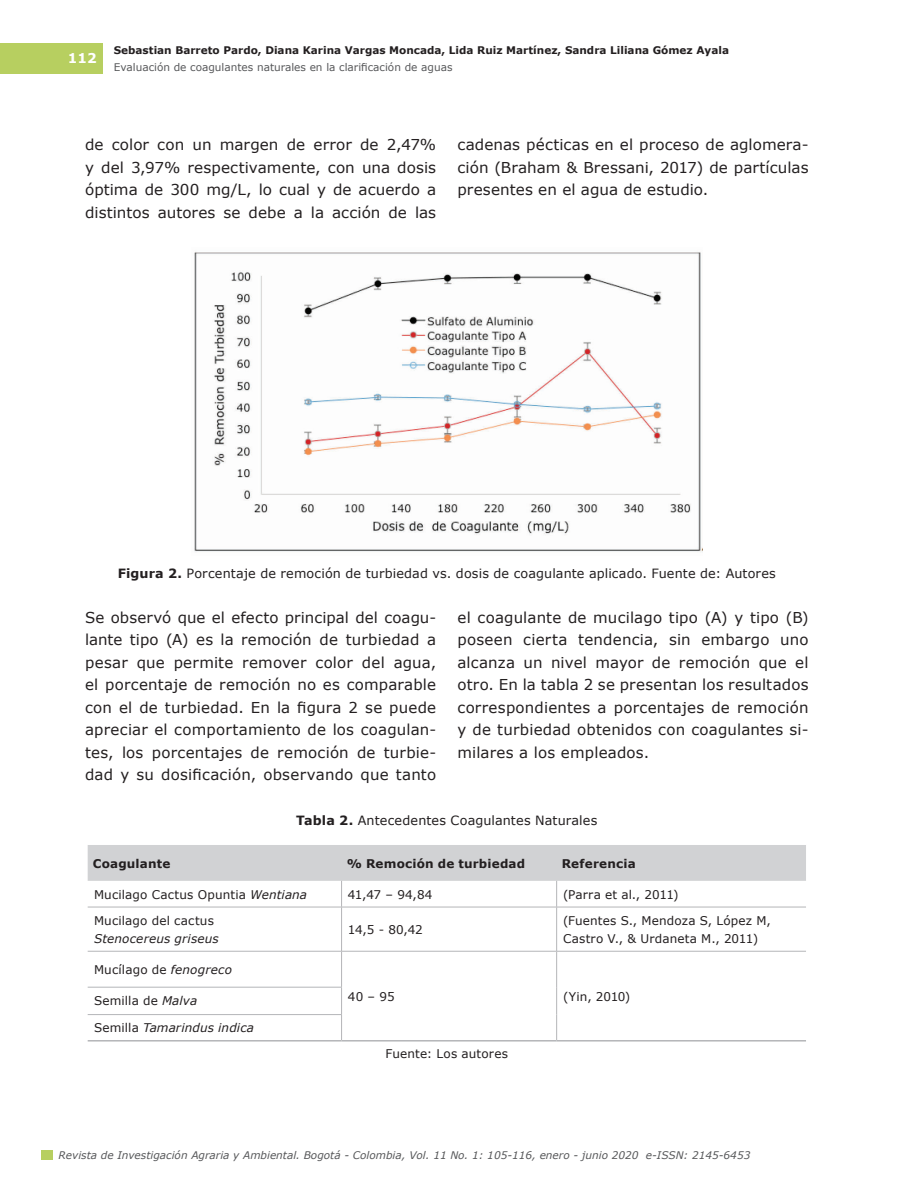
<style>
.page{position:relative;width:915px;height:1191px;background:#fff}
.page>*{position:absolute;margin:0;border:0;box-sizing:border-box;transform-origin:0 0}
.t1{font:15px/22.5px "Verdana";letter-spacing:.01em;color:#231f20;text-align:justify}
.t2{font:700 13.5px "Verdana";color:#fff}
.t3{font:12.75px "Verdana";letter-spacing:.01em;color:#231f20}
.t4{font:12px/18px "Verdana";letter-spacing:.01em;color:#231f20}
.t5{font:italic 12px "Verdana";letter-spacing:.01em;color:#231f20}
.t6{font:700 12px "Verdana";letter-spacing:.02em;color:#231f20}
.t7{font:italic 10.5px "Verdana";color:#57585a}
.t8{font:700 10.5px "Verdana";color:#231f20}
.t9{font:10.5px "Verdana";color:#57585a}
.s1{font-weight:700}
.s2{font-style:italic}
.s3{font-style:normal}
</style>
<div class="page">
<img style="left:194px;top:252px;width:508px;height:300px">
<hr style="left:341px;top:1040px;width:215px;height:1px;background:#b4b5b8">
<hr style="left:556px;top:1040px;width:249px;height:1px;background:#b4b5b8">
<svg style="left:88px;top:845px;width:717px;height:61px"></svg>
<hr style="left:88px;top:906px;width:253px;height:1px;background:#b4b5b8">
<hr style="left:341px;top:906px;width:215px;height:1px;background:#b4b5b8">
<hr style="left:341px;top:907px;width:1px;height:44px;background:#b4b5b8">
<hr style="left:556px;top:906px;width:249px;height:1px;background:#b4b5b8">
<hr style="left:556px;top:907px;width:1px;height:44px;background:#b4b5b8">
<hr style="left:88px;top:951px;width:253px;height:1px;background:#b4b5b8">
<hr style="left:341px;top:951px;width:215px;height:1px;background:#b4b5b8">
<hr style="left:341px;top:951px;width:1px;height:36px;background:#b4b5b8">
<hr style="left:556px;top:951px;width:249px;height:1px;background:#b4b5b8">
<hr style="left:556px;top:951px;width:1px;height:36px;background:#b4b5b8">
<svg style="left:556px;top:987px;width:1px;height:53px"></svg>
<hr style="left:88px;top:987px;width:254px;height:1px;background:#b4b5b8">
<hr style="left:88px;top:1014px;width:254px;height:1px;background:#b4b5b8">
<svg style="left:341px;top:987px;width:1px;height:53px"></svg>
<hr style="left:88px;top:1040px;width:253px;height:1px;background:#b4b5b8">
<div style="left:0;top:43px;width:103px;height:31px;background:#b7cf60"></div>
<div style="left:41px;top:1150px;width:12px;height:9px;background:#b7cf60"></div>
<p class="t2" style="left:68px;top:50px;width:30px">112</p>
<p class="t8" style="left:114px;top:44px;width:616px">Sebastian Barreto Pardo, Diana Karina Vargas Moncada, Lida Ruiz Martínez, Sandra Liliana Gómez Ayala</p>
<p class="t9" style="left:114px;top:60px;width:340px">Evaluación de coagulantes naturales en la clarificación de aguas</p>
<p class="t1" style="left:85px;top:134px;width:352px">de color con un margen de error de 2,47% y del 3,97% respectivamente, con una dosis óptima de 300 mg/L, lo cual y de acuerdo a distintos autores se debe a la acción de las</p>
<p class="t1" style="left:457px;top:134px;width:352px">cadenas pécticas en el proceso de aglomera&shy;ción (Braham &amp; Bressani, 2017) de partículas presentes en el agua de estudio.</p>
<p class="t3" style="left:118px;top:565px;width:659px"><span class="s1">Figura 2.</span> Porcentaje de remoción de turbiedad vs. dosis de coagulante aplicado. Fuente de: Autores</p>
<p class="t1" style="left:85px;top:606px;width:352px">Se observó que el efecto principal del coagu&shy;lante tipo (A) es la remoción de turbiedad a pesar que permite remover color del agua, el porcentaje de remoción no es comparable con el de turbiedad. En la figura 2 se puede apreciar el comportamiento de los coagulan&shy;tes, los porcentajes de remoción de turbie&shy;dad y su dosificación, observando que tanto</p>
<p class="t1" style="left:457px;top:606px;width:352px">el coagulante de mucilago tipo (A) y tipo (B) poseen cierta tendencia, sin embargo uno alcanza un nivel mayor de remoción que el otro. En la tabla 2 se presentan los resultados correspondientes a porcentajes de remoción y de turbiedad obtenidos con coagulantes si&shy;milares a los empleados.</p>
<p class="t3" style="left:296px;top:812px;width:302px"><span class="s1">Tabla 2.</span> Antecedentes Coagulantes Naturales</p>
<p class="t6" style="left:93px;top:855px;width:79px">Coagulante</p>
<p class="t6" style="left:347px;top:855px;width:180px">% Remoción de turbiedad</p>
<p class="t6" style="left:561px;top:855px;width:75px">Referencia</p>
<p class="t4" style="left:94px;top:885px;width:214px">Mucilago Cactus Opuntia <span class="s2">Wentiana</span></p>
<p class="t4" style="left:348px;top:885px;width:86px">41,47 – 94,84</p>
<p class="t4" style="left:563px;top:885px;width:117px">(Parra et al., 2011)</p>
<p class="t4" style="left:94px;top:911px;width:121px">Mucilago del cactus</p>
<p class="t5" style="left:94px;top:930px;width:126px">Stenocereus griseus</p>
<p class="t4" style="left:348px;top:920px;width:76px">14,5 - 80,42</p>
<p class="t4" style="left:563px;top:911px;width:209px">(Fuentes S., Mendoza S, López M,<br>Castro V., &amp; Urdaneta M., 2011)</p>
<p class="t4" style="left:94px;top:960px;width:139px">Mucílago de <span class="s2">fenogreco</span></p>
<p class="t4" style="left:94px;top:992px;width:105px">Semilla de <span class="s2">Malva</span></p>
<p class="t5" style="left:94px;top:1020px;width:161px"><span class="s3">Semilla</span> Tamarindus indica</p>
<p class="t4" style="left:348px;top:987px;width:48px">40 – 95</p>
<p class="t4" style="left:563px;top:987px;width:69px">(Yin, 2010)</p>
<p class="t4" style="left:385px;top:1045px;width:124px">Fuente: Los autores</p>
<p class="t7" style="left:59px;top:1148px;width:693px">Revista de Investigación Agraria y Ambiental. Bogotá - Colombia, Vol. 11 No. 1: 105-116, enero - junio 2020 e-ISSN: 2145-6453</p>
</div>
